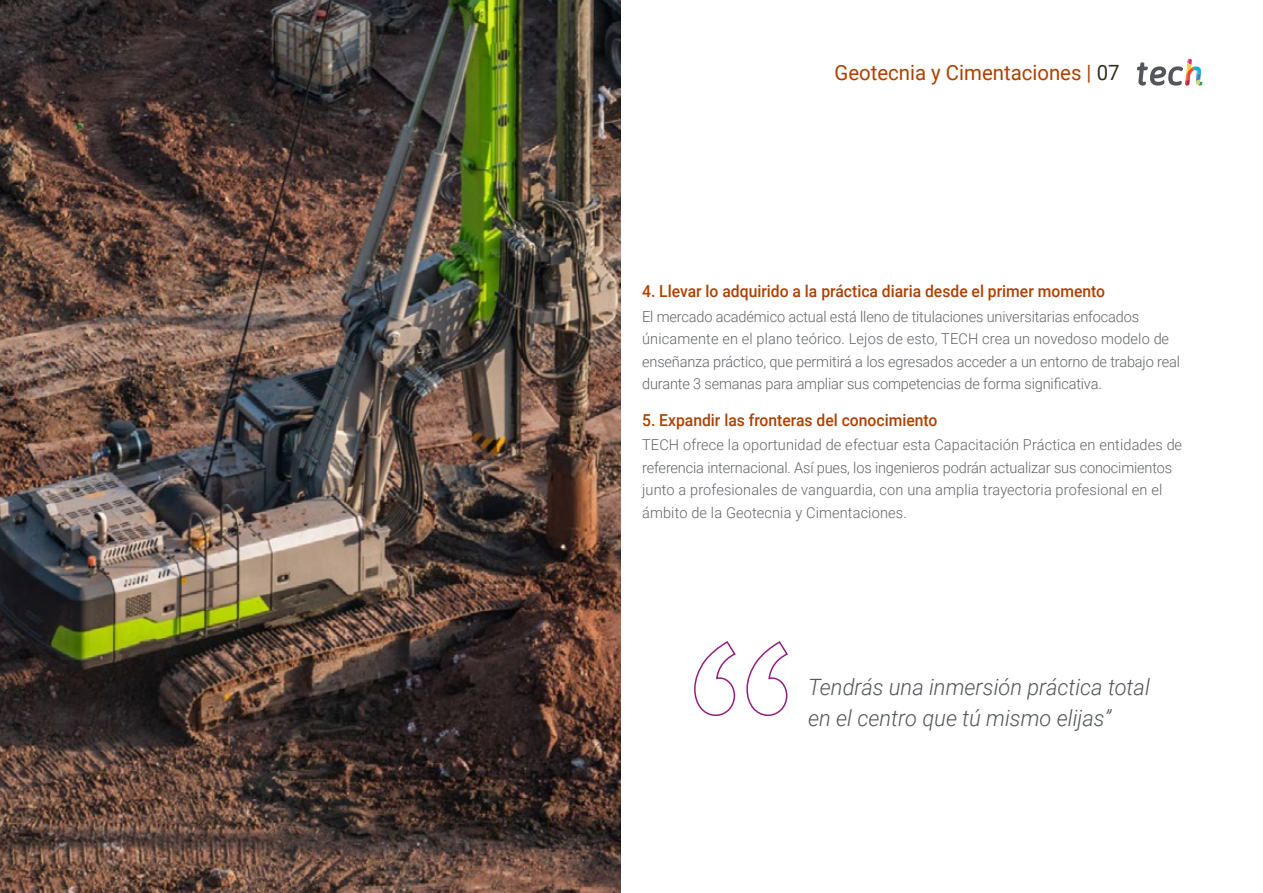
<style>
.page{position:relative;width:1263px;height:893px;background:#fff}
.page>*{position:absolute;margin:0;border:0;box-sizing:border-box;transform-origin:0 0}
.t1{font:italic 300 22.5px/31.5px "Roboto";color:#52555b}
.t2{font:21px "Roboto";color:#ae4000}
.t3{font:500 16.5px "Roboto";color:#ae4000;scale:.95 1}
.t4{font:300 15px/22.5px "Roboto";letter-spacing:-.01em;color:#61646a}
.t5{font:300 15px/22.5px "Roboto";letter-spacing:.01em;color:#61646a}
.s1{color:#312e20}
</style>
<div class="page">
<svg style="left:694px;top:641px;width:94px;height:75px"></svg>
<img style="left:0;top:0;width:621px;height:893px">
<svg style="left:1137px;top:59px;width:65px;height:27px"></svg>
<h2 class="t2" style="left:834px;top:57px;width:286px">Geotecnia y Cimentaciones | <span class="s1">07</span></h2>
<p class="t3" style="left:642px;top:280px;width:489px">4. Llevar lo adquirido a la práctica diaria desde el primer momento</p>
<p class="t4" style="left:642px;top:305px;width:539px">El mercado académico actual está lleno de titulaciones universitarias enfocados únicamente en el plano teórico. Lejos de esto, TECH crea un novedoso modelo de enseñanza práctico, que permitirá a los egresados acceder a un entorno de trabajo real durante 3 semanas para ampliar sus competencias de forma significativa.</p>
<p class="t3" style="left:642px;top:408px;width:312px">5. Expandir las fronteras del conocimiento</p>
<p class="t5" style="left:642px;top:433px;width:541px">TECH ofrece la oportunidad de efectuar esta Capacitación Práctica en entidades de referencia internacional. Así pues, los ingenieros podrán actualizar sus conocimientos junto a profesionales de vanguardia, con una amplia trayectoria profesional en el ámbito de la Geotecnia y Cimentaciones.</p>
<h1 class="t1" style="left:808px;top:670px;width:343px">Tendrás una inmersión práctica total en el centro que tú mismo elijas”</h1>
</div>
